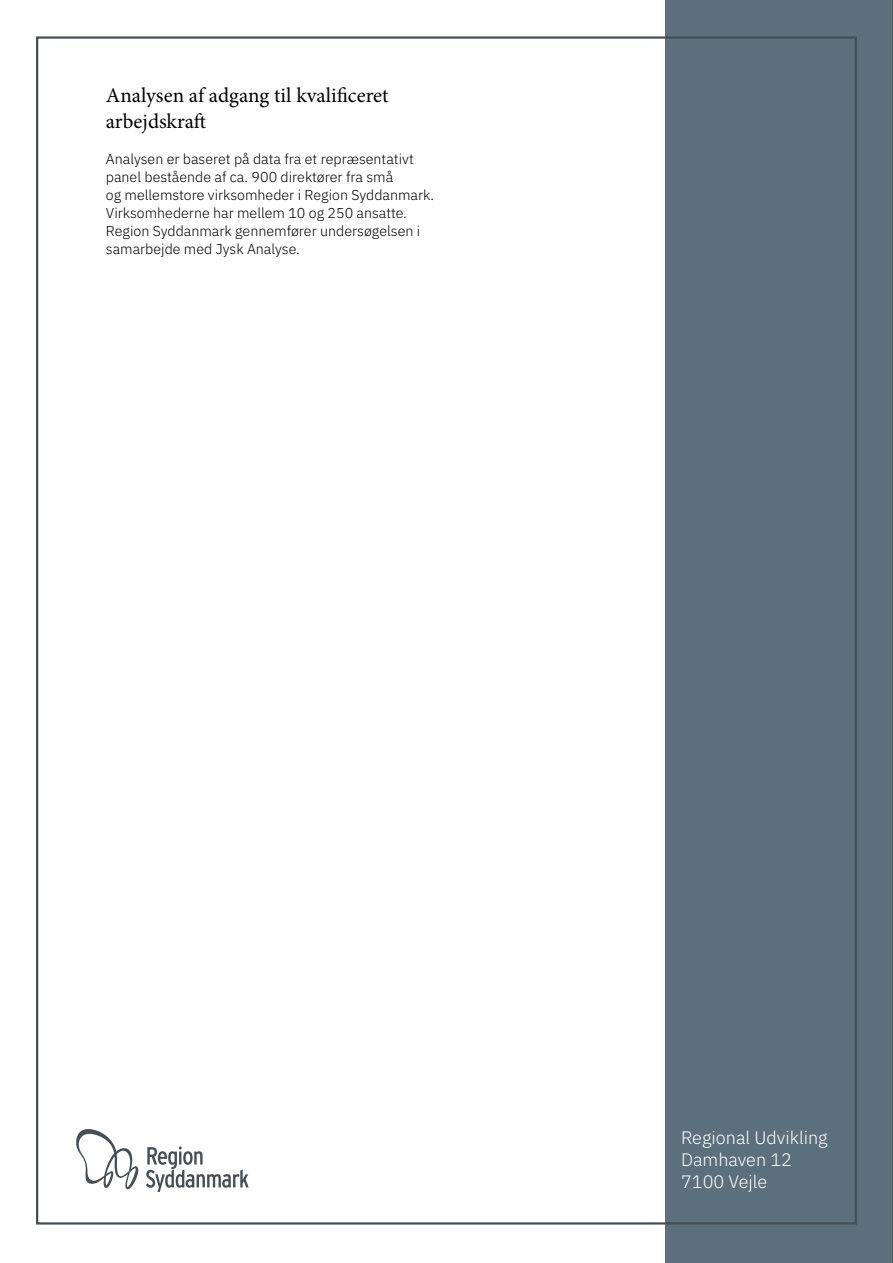
<style>
.page{position:relative;width:893px;height:1263px;background:#fff}
.page>*{position:absolute;margin:0;border:0;box-sizing:border-box;transform-origin:0 0}
.t1{font:21px/25.2px "Minion Pro";color:#000}
.t2{font:300 18px/21.6px "IBM Plex Sans";color:#fff}
.t3{font:300 14.25px/18px "IBM Plex Sans";color:#000}
</style>
<div class="page">
<div style="left:665px;top:0;width:228px;height:1263px;background:#5c6f7c"></div>
<svg style="left:76px;top:1129px;width:62px;height:61px"></svg>
<svg style="left:146px;top:1146px;width:103px;height:46px"></svg>
<hr style="left:892px;top:0;width:1px;height:1263px;background:#464f55">
<h1 class="t1" style="left:106px;top:83px;width:284px">Analysen af adgang til kvalificeret arbejdskraft</h1>
<p class="t3" style="left:106px;top:148px;width:330px">Analysen er baseret på data fra et repræsentativt panel bestående af ca. 900 direktører fra små<br>og mellemstore virksomheder i Region Syddanmark.<br>Virksomhederne har mellem 10 og 250 ansatte.<br>Region Syddanmark gennemfører undersøgelsen i samarbejde med Jysk Analyse.</p>
<p class="t2" style="left:681px;top:1125px;width:148px">Regional Udvikling<br>Damhaven 12<br>7100 Vejle</p>
</div>
